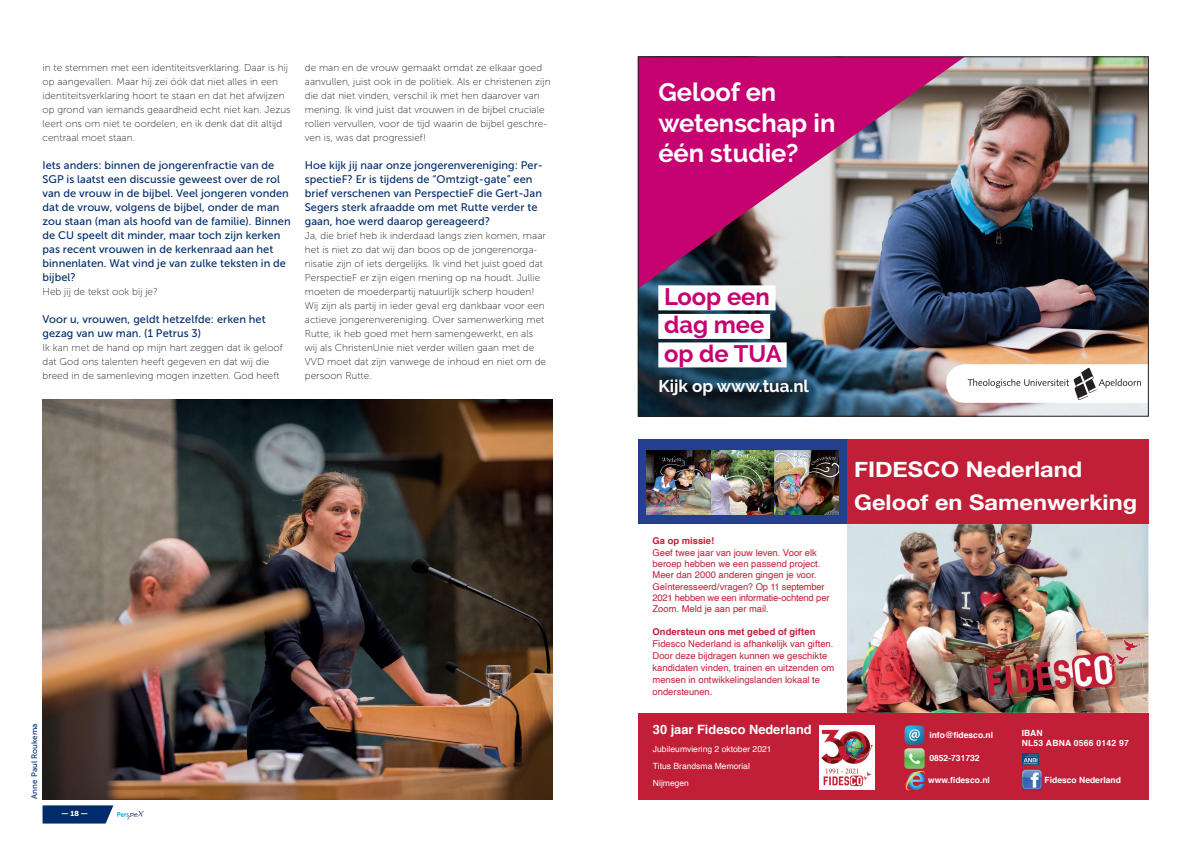
<style>
.page{position:relative;width:1191px;height:842px;background:#fff}
.page>*{position:absolute;margin:0;border:0;box-sizing:border-box;transform-origin:0 0}
.t1{font:700 25.4px/30.5px "Raleway";color:#fff}
.t2{font:700 23.8px/28.5px "Raleway";color:#c60170}
.t3{font:700 21.5px/32px "Helvetica Neue";color:#fff;scale:1.1 1}
.t4{font:700 17px "Raleway";color:#fff}
.t5{font:700 12.8px "Helvetica";color:#fff}
.t6{font:11px/14px "Museo Sans 500";letter-spacing:.005em;color:#002c6b}
.t7{font:10px/14px "Museo Sans 100";letter-spacing:.005em;color:#231f20}
.t8{font:9.4px/11.3px "Helvetica";color:#c11e37}
.t9{font:700 9.4px "Helvetica";letter-spacing:.005em;color:#c11e37}
.t10{font:700 8.5px "Helvetica";color:#fff}
.t11{font:8.5px/17.1px "Helvetica";color:#fff}
.t12{font:700 8.5px/10.2px "Helvetica";letter-spacing:.03em;color:#fff}
.t13{font:8px "Museo Sans 500";letter-spacing:.005em;color:#002c6b}
.t14{font:700 7px "Tahoma";color:#fff}
</style>
<div class="page">
<svg style="left:43px;top:805px;width:70px;height:18px"></svg>
<img style="left:117px;top:810px;width:27px;height:10px">
<img style="left:43px;top:400px;width:510px;height:399px">
<div style="left:847px;top:440px;width:301px;height:84px;background:#c11e37"></div>
<div style="left:638px;top:440px;width:209px;height:84px;background:#253f8e"></div>
<div style="left:638px;top:713px;width:510px;height:86px;background:#c11e37"></div>
<img style="left:905px;top:772px;width:20px;height:19px">
<img style="left:1022px;top:769px;width:20px;height:21px">
<img style="left:904px;top:725px;width:21px;height:20px">
<img style="left:904px;top:748px;width:20px;height:21px">
<img style="left:1022px;top:753px;width:17px;height:11px">
<img style="left:847px;top:524px;width:301px;height:189px">
<img style="left:983px;top:636px;width:161px;height:64px">
<img style="left:819px;top:725px;width:56px;height:65px">
<img style="left:646px;top:450px;width:192px;height:64px">
<svg style="left:1077px;top:797px;width:72px;height:3px"></svg>
<img style="left:640px;top:59px;width:506px;height:355px">
<svg style="left:640px;top:59px;width:324px;height:229px;background:#a7417e"></svg>
<svg style="left:946px;top:364px;width:200px;height:39px"></svg>
<div style="left:658px;top:285px;width:117px;height:25px;background:#fff"></div>
<div style="left:658px;top:314px;width:112px;height:25px;background:#fff"></div>
<div style="left:658px;top:342px;width:128px;height:25px;background:#fff"></div>
<p class="t7" style="left:43px;top:60px;width:250px">in te stemmen met een identiteitsverklaring. Daar is hij op aangevallen. Maar hij zei óók dat niet alles in een identiteitsverklaring hoort te staan en dat het afwijzen op grond van iemands geaardheid echt niet kan. Jezus leert ons om niet te oordelen, en ik denk dat dit altijd centraal moet staan.</p>
<p class="t6" style="left:43px;top:158px;width:250px">Iets anders: binnen de jongerenfractie van de SGP is laatst een discussie geweest over de rol van de vrouw in de bijbel. Veel jongeren vonden dat de vrouw, volgens de bijbel, onder de man zou staan (man als hoofd van de familie). Binnen de CU speelt dit minder, maar toch zijn kerken pas recent vrouwen in de kerkenraad aan het binnenlaten. Wat vind je van zulke teksten in de bijbel?</p>
<p class="t7" style="left:43px;top:284px;width:117px">Heb jij de tekst ook bij je?</p>
<p class="t6" style="left:43px;top:312px;width:225px">Voor u, vrouwen, geldt hetzelfde: erken het gezag van uw man. (1 Petrus 3)</p>
<p class="t7" style="left:43px;top:340px;width:242px">Ik kan met de hand op mijn hart zeggen dat ik geloof dat God ons talenten heeft gegeven en dat wij die breed in de samenleving mogen inzetten. God heeft</p>
<p class="t7" style="left:305px;top:60px;width:247px">de man en de vrouw gemaakt omdat ze elkaar goed aanvullen, juist ook in de politiek. Als er christenen zijn die dat niet vinden, verschil ik met hen daarover van mening. Ik vind juist dat vrouwen in de bijbel cruciale rollen vervullen, voor de tijd waarin de bijbel geschre&shy;ven is, was dat progressief!</p>
<p class="t6" style="left:305px;top:158px;width:240px">Hoe kijk jij naar onze jongerenvereniging: Per&shy;spectieF? Er is tijdens de “Omtzigt-gate” een brief verschenen van PerspectieF die Gert-Jan Segers sterk afraadde om met Rutte verder te gaan, hoe werd daarop gereageerd?</p>
<p class="t7" style="left:305px;top:228px;width:243px">Ja, die brief heb ik inderdaad langs zien komen, maar het is niet zo dat wij dan boos op de jongerenorga&shy;nisatie zijn of iets dergelijks. Ik vind het juist goed dat PerspectieF er zijn eigen mening op na houdt. Jullie moeten de moederpartij natuurlijk scherp houden!<br>Wij zijn als partij in ieder geval erg dankbaar voor een actieve jongerenvereniging. Over samenwerking met Rutte, ik heb goed met hem samengewerkt, en als wij als ChristenUnie niet verder willen gaan met de VVD moet dat zijn vanwege de inhoud en niet om de persoon Rutte.</p>
<p class="t13" style="left:30px;top:799px;width:76px;rotate:-90deg">Anne Paul Roukema</p>
<p class="t14" style="left:62px;top:809px;width:27px">— 18 —</p>
<h1 class="t1" style="left:658px;top:77px;width:178px">Geloof en wetenschap in één studie?</h1>
<h2 class="t2" style="left:664px;top:282px;width:119px">Loop een dag mee op de TUA</h2>
<h3 class="t4" style="left:658px;top:376px;width:152px">Kijk op www.tua.nl</h3>
<p class="t9" style="left:652px;top:534px;width:63px">Ga op missie!</p>
<p class="t8" style="left:652px;top:547px;width:179px">Geef twee jaar van jouw leven. Voor elk beroep hebben we een passend project.<br>Meer dan 2000 anderen gingen je voor.<br>Geïnteresseerd/vragen? Op 11 september 2021 hebben we een informatie-ochtend per Zoom. Meld je aan per mail.</p>
<p class="t9" style="left:652px;top:624px;width:164px">Ondersteun ons met gebed of giften</p>
<p class="t8" style="left:652px;top:638px;width:183px;line-height:12px">Fidesco Nederland is afhankelijk van giften.<br>Door deze bijdragen kunnen we geschikte kandidaten vinden, trainen en uitzenden om mensen in ontwikkelingslanden lokaal te ondersteunen.</p>
<p class="t5" style="left:653px;top:720px;width:160px">30 jaar Fidesco Nederland</p>
<p class="t11" style="left:653px;top:740px;width:120px">Jubileumviering 2 oktober 2021<br>Titus Brandsma Memorial<br>Nijmegen</p>
<h3 class="t3" style="left:854px;top:454px;width:259px">FIDESCO Nederland<br>Geloof en Samenwerking</h3>
<p class="t10" style="left:929px;top:728px;width:65px">info@fidesco.nl</p>
<p class="t10" style="left:929px;top:751px;width:52px">0852-731732</p>
<p class="t10" style="left:928px;top:773px;width:63px">www.fidesco.nl</p>
<p class="t12" style="left:1021px;top:728px;width:109px">IBAN<br>NL53 ABNA 0566 0142 97</p>
<p class="t10" style="left:1044px;top:773px;width:78px">Fidesco Nederland</p>
</div>
